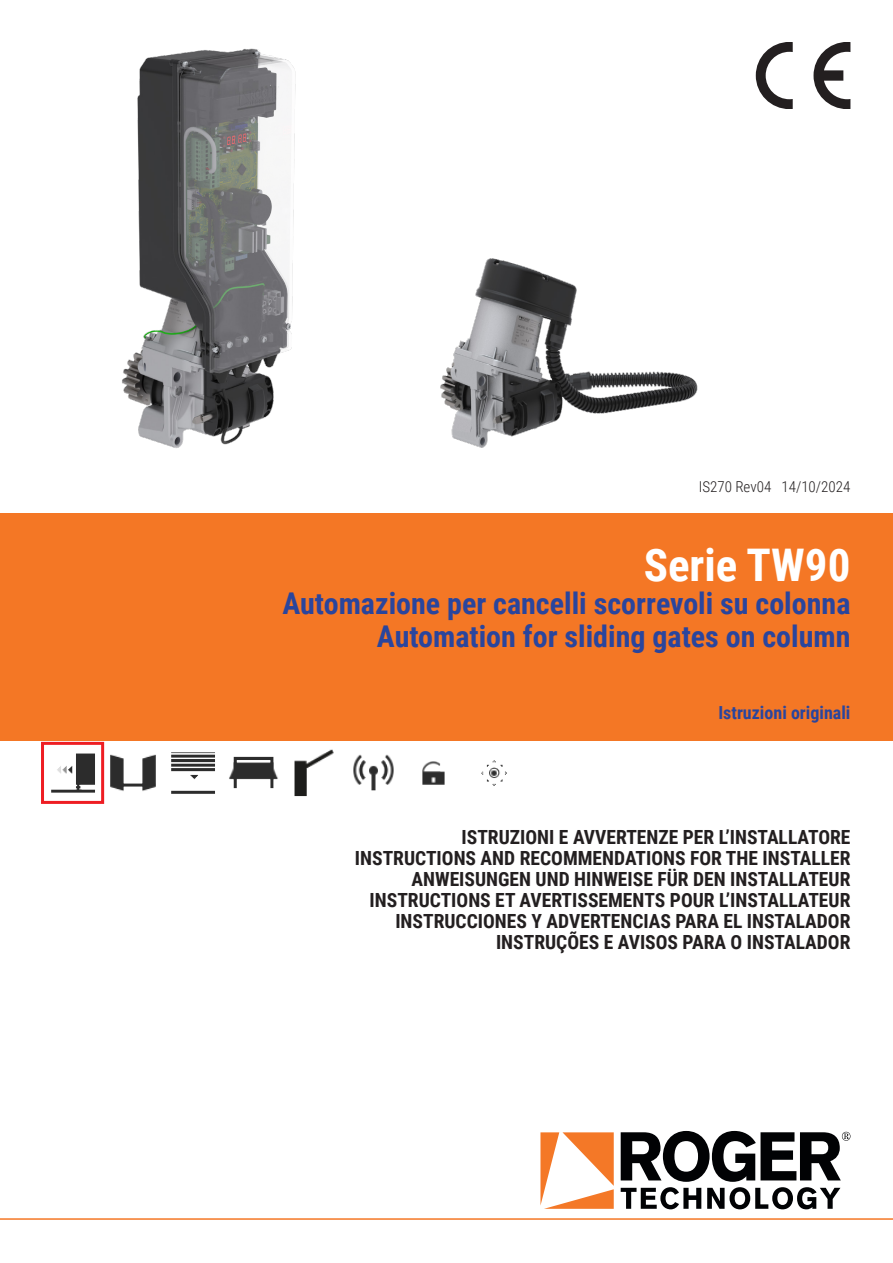
<style>
.page{position:relative;width:893px;height:1263px;background:#fff}
.page>*{position:absolute;margin:0;border:0;box-sizing:border-box;transform-origin:0 0}
.t1{font:700 45px "Roboto Condensed";color:#fff}
.t2{font:700 30px "Roboto Condensed";color:#2a459d}
.t3{font:700 19.5px "Roboto Condensed";color:#231f20}
.t4{font:700 18px "Roboto Condensed";color:#2a459d}
.t5{font:300 15px "Roboto Condensed";color:#231f20}
</style>
<div class="page">
<img style="left:440px;top:258px;width:258px;height:190px">
<div style="left:0;top:513px;width:893px;height:227px;background:#f47725"></div>
<svg style="left:756px;top:43px;width:37px;height:66px"></svg>
<svg style="left:813px;top:43px;width:37px;height:66px"></svg>
<hr style="left:0;top:1218px;width:893px;height:2px;background:#f47725">
<svg style="left:540px;top:1132px;width:74px;height:77px"></svg>
<svg style="left:621px;top:1131px;width:229px;height:78px"></svg>
<img style="left:122px;top:48px;width:174px;height:400px">
<img style="left:51px;top:743px;width:456px;height:59px">
<div style="left:41px;top:742px;width:63px;height:62px;border:3px solid #ee1d23"></div>
<p class="t5" style="left:699px;top:476px;width:153px">IS270 Rev04 14/10/2024</p>
<p class="t1" style="left:644px;top:534px;width:208px">Serie TW90</p>
<p class="t2" style="left:282px;top:583px;width:569px">Automazione per cancelli scorrevoli su colonna</p>
<p class="t2" style="left:377px;top:616px;width:475px">Automation for sliding gates on column</p>
<p class="t4" style="left:718px;top:700px;width:134px">Istruzioni originali</p>
<p class="t3" style="left:461px;top:824px;width:390px">ISTRUZIONI E AVVERTENZE PER L’INSTALLATORE</p>
<p class="t3" style="left:355px;top:845px;width:497px">INSTRUCTIONS AND RECOMMENDATIONS FOR THE INSTALLER</p>
<p class="t3" style="left:412px;top:866px;width:440px">ANWEISUNGEN UND HINWEISE FÜR DEN INSTALLATEUR</p>
<p class="t3" style="left:370px;top:887px;width:482px">INSTRUCTIONS ET AVERTISSEMENTS POUR L’INSTALLATEUR</p>
<p class="t3" style="left:395px;top:908px;width:457px">INSTRUCCIONES Y ADVERTENCIAS PARA EL INSTALADOR</p>
<p class="t3" style="left:496px;top:929px;width:356px">INSTRUÇÕES E AVISOS PARA O INSTALADOR</p>
</div>
